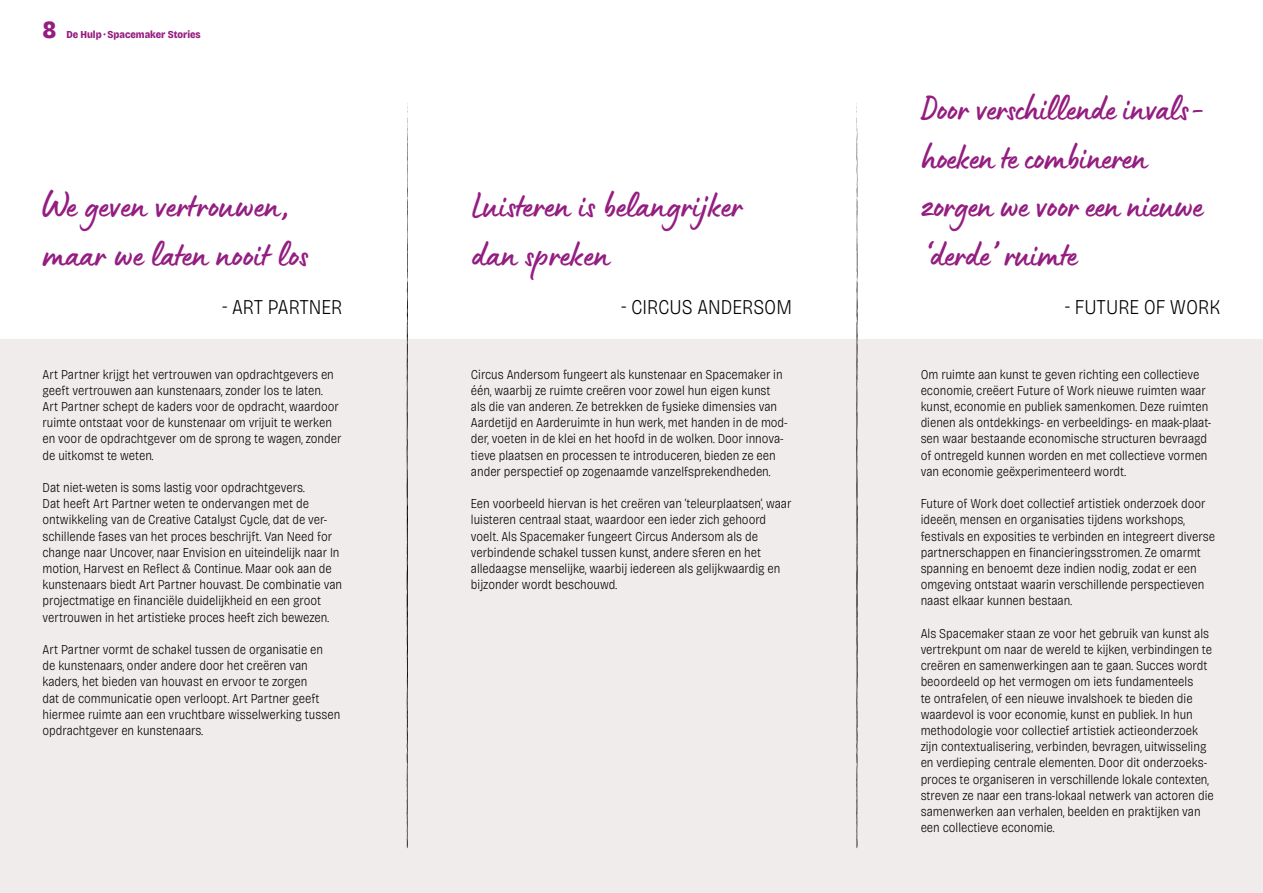
<style>
.page{position:relative;width:1263px;height:893px;background:#f0ecec}
.page>*{position:absolute;margin:0;border:0;box-sizing:border-box;transform-origin:0 0}
.t1{font:37.5px/48.6px "Lumios Marker";letter-spacing:-.01em;color:#941d81}
.t2{font:800 semi-condensed 24.75px "Bricolage Grotesque 24 pt";color:#941d81}
.t3{font:200 semi-condensed 21px "Bricolage Grotesque 24 pt";color:#000}
.t4{font:200 semi-condensed 13.5px/16.2px "Bricolage Grotesque 24 pt";color:#000}
.t5{font:800 semi-condensed 10.65px "Bricolage Grotesque 24 pt";color:#941d81}
</style>
<div class="page">
<div style="left:0;top:0;width:1263px;height:338px;background:#fff"></div>
<svg style="left:407px;top:103px;width:2px;height:746px"></svg>
<svg style="left:856px;top:103px;width:2px;height:745px"></svg>
<h2 class="t2" style="left:43px;top:10px;width:15px">8</h2>
<p class="t5" style="left:66px;top:26px;width:136px">De Hulp · Spacemaker Stories</p>
<h1 class="t1" style="left:43px;top:179px;width:267px">We geven vertrouwen, maar we laten nooit los</h1>
<h1 class="t1" style="left:472px;top:179px;width:273px">Luisteren is belangrijker dan spreken</h1>
<h1 class="t1" style="left:921px;top:82px;width:286px">Door verschillende invals&shy;hoeken te combineren zorgen we voor een nieuwe ‘derde’ ruimte</h1>
<h3 class="t3" style="left:222px;top:291px;width:122px">- ART PARTNER</h3>
<h3 class="t3" style="left:621px;top:291px;width:172px">- CIRCUS ANDERSOM</h3>
<h3 class="t3" style="left:1065px;top:291px;width:157px">- FUTURE OF WORK</h3>
<p class="t4" style="left:43px;top:365px;width:300px">Art Partner krijgt het vertrouwen van opdrachtgevers en geeft vertrouwen aan kunstenaars, zonder los te laten.<br>Art Partner schept de kaders voor de opdracht, waardoor ruimte ontstaat voor de kunstenaar om vrijuit te werken en voor de opdrachtgever om de sprong te wagen, zonder de uitkomst te weten.</p>
<p class="t4" style="left:43px;top:479px;width:301px">Dat niet-weten is soms lastig voor opdrachtgevers.<br>Dat heeft Art Partner weten te ondervangen met de ontwikkeling van de Creative Catalyst Cycle, dat de ver&shy;schillende fases van het proces beschrijft. Van Need for change naar Uncover, naar Envision en uiteindelijk naar In motion, Harvest en Reflect &amp; Continue. Maar ook aan de kunstenaars biedt Art Partner houvast. De combinatie van projectmatige en financiële duidelijkheid en een groot vertrouwen in het artistieke proces heeft zich bewezen.</p>
<p class="t4" style="left:43px;top:641px;width:299px">Art Partner vormt de schakel tussen de organisatie en<br>de kunstenaars, onder andere door het creëren van kaders, het bieden van houvast en ervoor te zorgen<br>dat de communicatie open verloopt. Art Partner geeft hiermee ruimte aan een vruchtbare wisselwerking tussen opdrachtgever en kunstenaars.</p>
<p class="t4" style="left:471px;top:365px;width:318px">Circus Andersom fungeert als kunstenaar en Spacemaker in één, waarbij ze ruimte creëren voor zowel hun eigen kunst als die van anderen. Ze betrekken de fysieke dimensies van Aardetijd en Aarderuimte in hun werk, met handen in de mod&shy;der, voeten in de klei en het hoofd in de wolken. Door innova&shy;tieve plaatsen en processen te introduceren, bieden ze een ander perspectief op zogenaamde vanzelfsprekendheden.</p>
<p class="t4" style="left:471px;top:495px;width:322px">Een voorbeeld hiervan is het creëren van ‘teleurplaatsen’, waar luisteren centraal staat, waardoor een ieder zich gehoord voelt. Als Spacemaker fungeert Circus Andersom als de verbindende schakel tussen kunst, andere sferen en het alledaagse menselijke, waarbij iedereen als gelijkwaardig en bijzonder wordt beschouwd.</p>
<p class="t4" style="left:921px;top:365px;width:292px">Om ruimte aan kunst te geven richting een collectieve economie, creëert Future of Work nieuwe ruimten waar kunst, economie en publiek samenkomen. Deze ruimten dienen als ontdekkings- en verbeeldings- en maak-plaat&shy;sen waar bestaande economische structuren bevraagd of ontregeld kunnen worden en met collectieve vormen van economie geëxperimenteerd wordt.</p>
<p class="t4" style="left:921px;top:495px;width:296px">Future of Work doet collectief artistiek onderzoek door ideeën, mensen en organisaties tijdens workshops, festivals en exposities te verbinden en integreert diverse partnerschappen en financieringsstromen. Ze omarmt spanning en benoemt deze indien nodig, zodat er een omgeving ontstaat waarin verschillende perspectieven naast elkaar kunnen bestaan.</p>
<p class="t4" style="left:921px;top:624px;width:295px">Als Spacemaker staan ze voor het gebruik van kunst als vertrekpunt om naar de wereld te kijken, verbindingen te creëren en samenwerkingen aan te gaan. Succes wordt beoordeeld op het vermogen om iets fundamenteels<br>te ontrafelen, of een nieuwe invalshoek te bieden die waardevol is voor economie, kunst en publiek. In hun methodologie voor collectief artistiek actieonderzoek zijn contextualisering, verbinden, bevragen, uitwisseling en verdieping centrale elementen. Door dit onderzoeks&shy;proces te organiseren in verschillende lokale contexten, streven ze naar een trans-lokaal netwerk van actoren die samenwerken aan verhalen, beelden en praktijken van een collectieve economie.</p>
</div>
